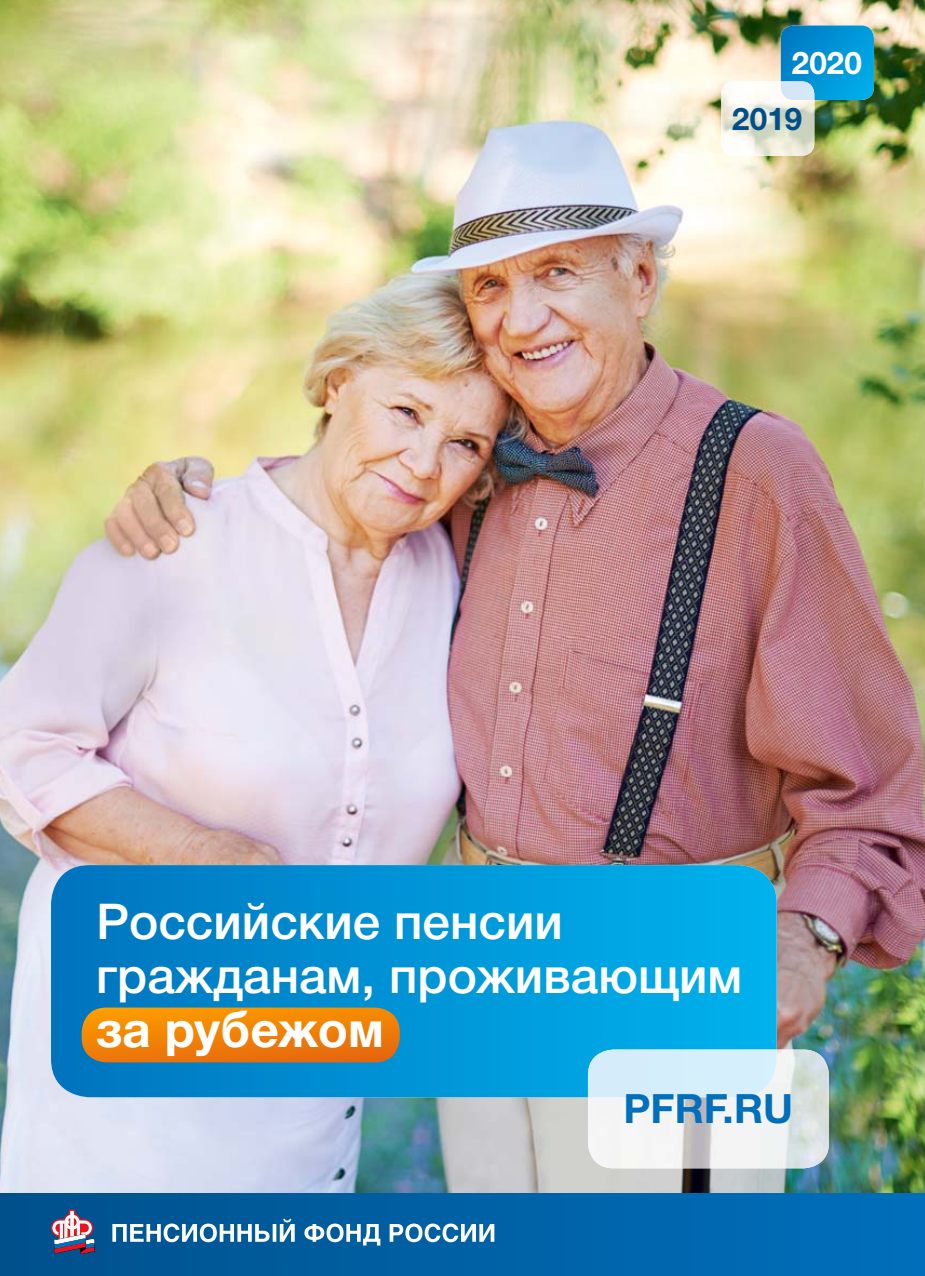
<style>
.page{position:relative;width:925px;height:1276px;background:#fff}
.page>*{position:absolute;margin:0;border:0;box-sizing:border-box;transform-origin:0 0}
.t1{font:500 49.5px/54px "Helvetica Neue Cyr";color:#fff}
.t2{font:700 49.5px "Helvetica Neue Cyr";color:#fff}
.t3{font:700 40.5px "Helvetica Neue Cyr";color:#006fbc}
.t4{font:700 31.5px "Helvetica Neue Cyr";color:#fff}
.t5{font:700 31.5px "Helvetica Neue Cyr";color:#004f8a}
</style>
<div class="page">
<img style="left:0;top:0;width:925px;height:1193px">
<svg style="left:51px;top:865px;width:726px;height:232px;background:#0194d5"></svg>
<div style="left:0;top:1193px;width:925px;height:82px;background:linear-gradient(to right,#00518c,#006fbb)"></div>
<svg style="left:112px;top:1218px;width:382px;height:27px"></svg>
<svg style="left:51px;top:1209px;width:44px;height:45px"></svg>
<div style="left:82px;top:1007px;width:318px;height:55px;background:linear-gradient(to bottom,#fa9700,#e86d0d);border-radius:25px"></div>
<img style="left:588px;top:1049px;width:241px;height:119px">
<svg style="left:588px;top:1049px;width:189px;height:48px;background:#d1edfa"></svg>
<img style="left:721px;top:81px;width:93px;height:75px">
<svg style="left:781px;top:26px;width:93px;height:74px;background:#149bd7"></svg>
<p class="t4" style="left:792px;top:52px;width:72px">2020</p>
<p class="t5" style="left:732px;top:107px;width:72px">2019</p>
<p class="t1" style="left:96px;top:900px;width:648px">Российские пенсии гражданам, проживающим</p>
<p class="t2" style="left:96px;top:1011px;width:289px">за рубежом</p>
<p class="t3" style="left:623px;top:1094px;width:171px">PFRF.RU</p>
</div>
